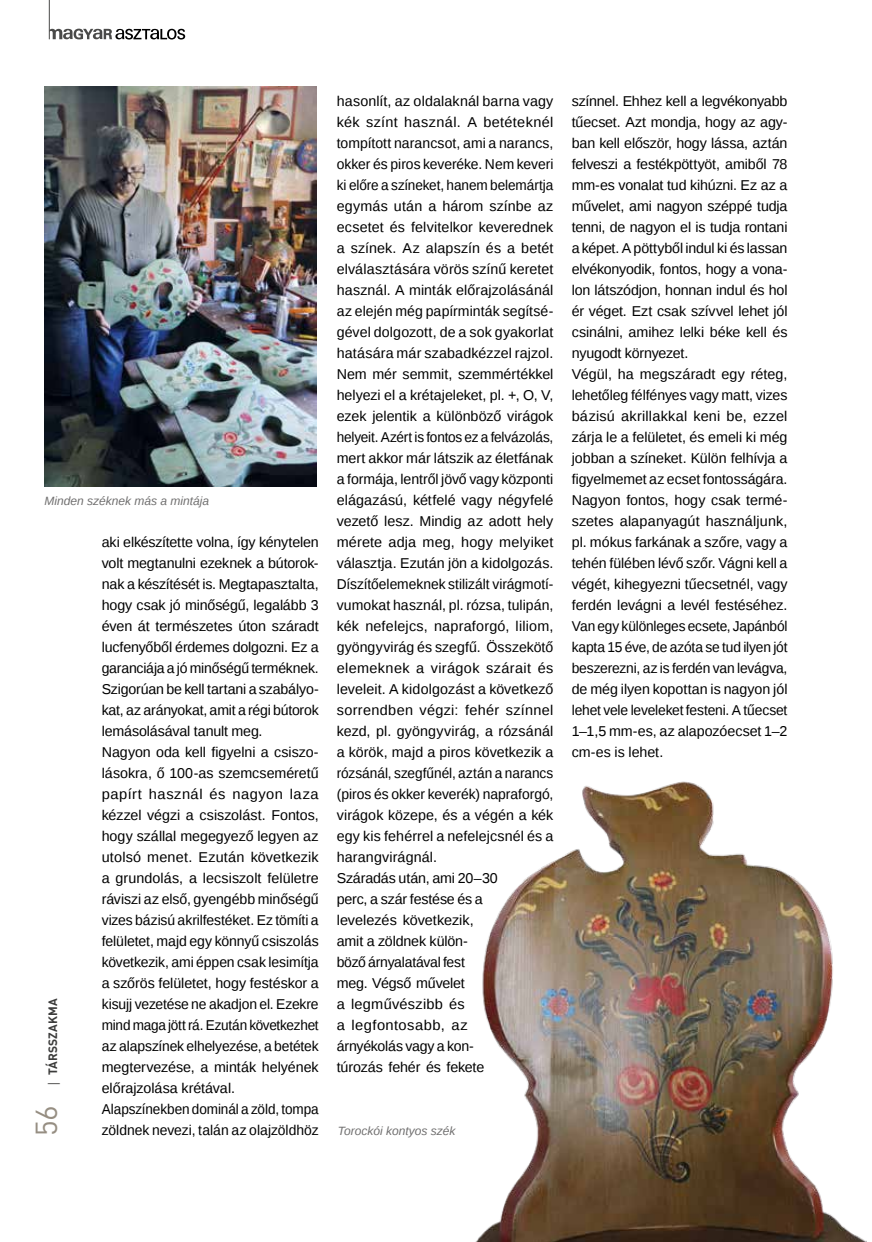
<style>
.page{position:relative;width:872px;height:1242px;background:#fff}
.page>*{position:absolute;margin:0;border:0;box-sizing:border-box;transform-origin:0 0}
.t1{font:30px "DIN Pro";color:#968e82}
.t2{font:14.25px/21px "Liberation Sans";color:#000}
.t3{font:italic 12px "Liberation Sans";color:#706f6f}
.t4{font:700 12px "DIN Pro";letter-spacing:.01em;color:#3c3c3b}
.s1{font-family:"Open Sans";font-weight:400}
</style>
<div class="page">
<svg style="left:49px;top:29px;width:136px;height:11px"></svg>
<hr style="left:49px;top:0;width:1px;height:39px;background:#4a4a49">
<img style="left:475px;top:781px;width:391px;height:461px">
<img style="left:45px;top:86px;width:271px;height:400px">
<p class="t3" style="left:45px;top:493px;width:166px">Minden széknek más a mintája</p>
<p class="t4" style="left:45px;top:1087px;width:90px;rotate:-90deg"><span class="s1">|</span> TÁRSSZAKMA</p>
<h1 class="t1" style="left:26px;top:1136px;width:33px;rotate:-90deg">56</h1>
<p class="t2" style="left:102px;top:532px;width:218px">aki elkészítette volna, így kénytelen volt megtanulni ezeknek a bútorok&shy;nak a készítését is. Megtapasztalta, hogy csak jó minőségű, legalább 3 éven át természetes úton száradt lucfenyőből érdemes dolgozni. Ez a garanciája a jó minőségű terméknek.<br>Szigorúan be kell tartani a szabályo&shy;kat, az arányokat, amit a régi bútorok lemásolásával tanult meg.<br>Nagyon oda kell figyelni a csiszo&shy;lásokra, ő 100-as szemcseméretű papírt használ és nagyon laza kézzel végzi a csiszolást. Fontos, hogy szállal megegyező legyen az utolsó menet. Ezután következik a grundolás, a lecsiszolt felületre ráviszi az első, gyengébb minőségű vizes bázisú akrilfestéket. Ez tömíti a felületet, majd egy könnyű csiszolás következik, ami éppen csak lesimítja a szőrös felületet, hogy festéskor a kisujj vezetése ne akadjon el. Ezekre mind maga jött rá. Ezután következhet az alapszínek elhelyezése, a betétek megtervezése, a minták helyének előrajzolása krétával.<br>Alapszínekben dominál a zöld, tompa zöldnek nevezi, talán az olajzöldhöz</p>
<p class="t2" style="left:337px;top:91px;width:218px">hasonlít, az oldalaknál barna vagy kék színt használ. A betéteknél tompított narancsot, ami a narancs, okker és piros keveréke. Nem keveri ki előre a színeket, hanem belemártja egymás után a három színbe az ecsetet és felvitelkor keverednek a színek. Az alapszín és a betét elválasztására vörös színű keretet használ. A minták előrajzolásánál az elején még papírminták segítsé&shy;gével dolgozott, de a sok gyakorlat hatására már szabadkézzel rajzol.<br>Nem mér semmit, szemmértékkel helyezi el a krétajeleket, pl. +, O, V, ezek jelentik a különböző virágok helyeit. Azért is fontos ez a felvázolás, mert akkor már látszik az életfának a formája, lentről jövő vagy központi elágazású, kétfelé vagy négyfelé vezető lesz. Mindig az adott hely mérete adja meg, hogy melyiket választja. Ezután jön a kidolgozás.<br>Díszítőelemeknek stilizált virágmotí&shy;vumokat használ, pl. rózsa, tulipán, kék nefelejcs, napraforgó, liliom, gyöngyvirág és szegfű. Összekötő elemeknek a virágok szárait és leveleit. A kidolgozást a következő sorrendben végzi: fehér színnel kezd, pl. gyöngyvirág, a rózsánál a körök, majd a piros következik a rózsánál, szegfűnél, aztán a narancs (piros és okker keverék) napraforgó, virágok közepe, és a végén a kék egy kis fehérrel a nefelejcsnél és a harangvirágnál.<br>Száradás után, ami 20–30<br>perc, a szár festése és a<br>levelezés következik,<br>amit a zöldnek külön-<br>böző árnyalatával fest<br>meg. Végső művelet<br>a legművészibb és<br>a legfontosabb, az<br>árnyékolás vagy a kon-<br>túrozás fehér és fekete</p>
<p class="t2" style="left:572px;top:91px;width:217px">színnel. Ehhez kell a legvékonyabb tűecset. Azt mondja, hogy az agy&shy;ban kell először, hogy lássa, aztán felveszi a festékpöttyöt, amiből 78 mm-es vonalat tud kihúzni. Ez az a művelet, ami nagyon széppé tudja tenni, de nagyon el is tudja rontani a képet. A pöttyből indul ki és lassan elvékonyodik, fontos, hogy a vona&shy;lon látszódjon, honnan indul és hol ér véget. Ezt csak szívvel lehet jól csinálni, amihez lelki béke kell és nyugodt környezet.<br>Végül, ha megszáradt egy réteg, lehetőleg félfényes vagy matt, vizes bázisú akrillakkal keni be, ezzel zárja le a felületet, és emeli ki még jobban a színeket. Külön felhívja a figyelmemet az ecset fontosságára.<br>Nagyon fontos, hogy csak termé&shy;szetes alapanyagút használjunk, pl. mókus farkának a szőre, vagy a tehén fülében lévő szőr. Vágni kell a végét, kihegyezni tűecsetnél, vagy ferdén levágni a levél festéséhez.<br>Van egy különleges ecsete, Japánból kapta 15 éve, de azóta se tud ilyen jót beszerezni, az is ferdén van levágva, de még ilyen kopottan is nagyon jól lehet vele leveleket festeni. A tűecset 1–1,5 mm-es, az alapozóecset 1–2 cm-es is lehet.</p>
<p class="t3" style="left:338px;top:1123px;width:119px">Torockói kontyos szék</p>
</div>
